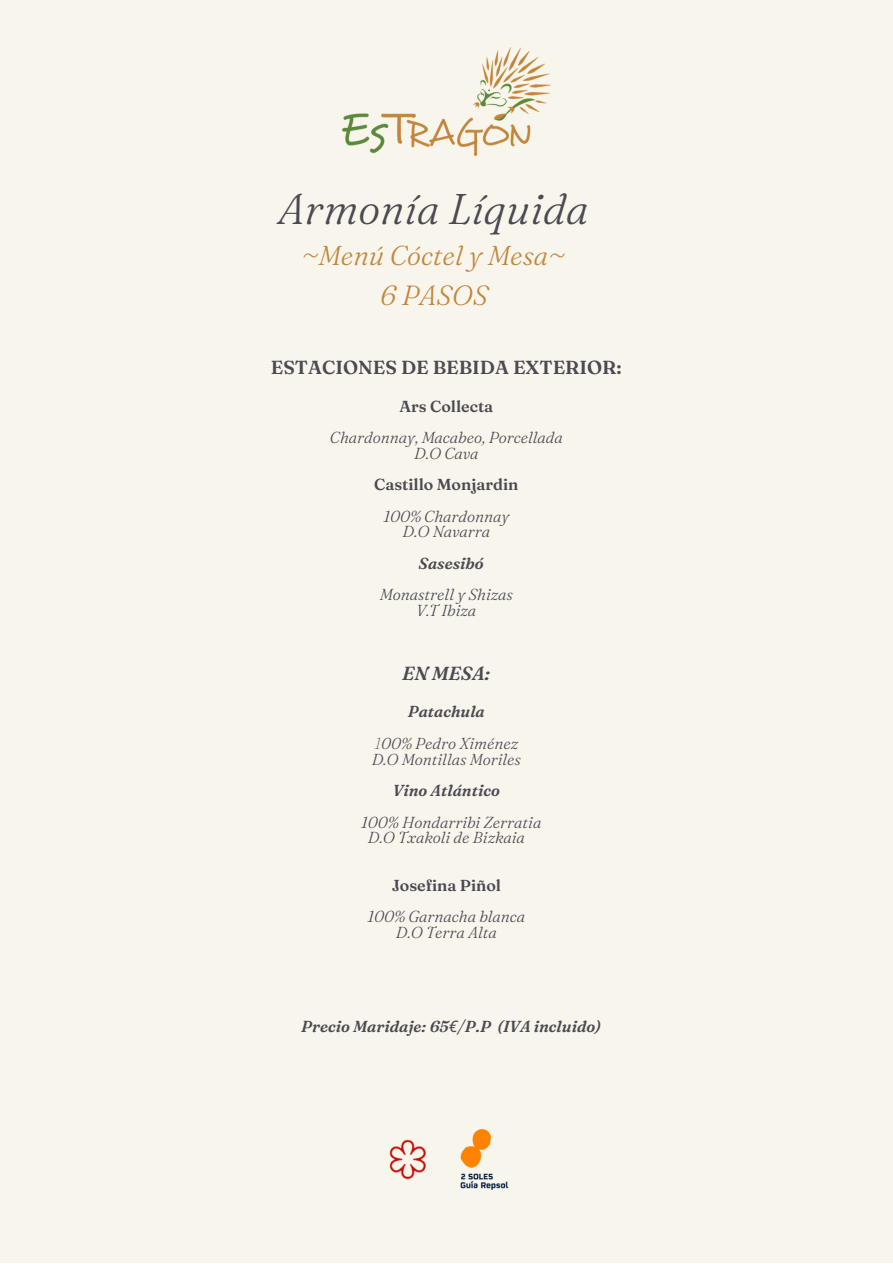
<style>
.page{position:relative;width:893px;height:1264px;background:#fff}
.page>*{position:absolute;margin:0;border:0;box-sizing:border-box;transform-origin:0 0}
.t1{font:italic 300 42.9px "Fraunces 9 pt";color:#4c4953}
.t2{font:italic 300 27.75px "Fraunces 9 pt";color:#c4863c}
.t3{font:italic 300 27.3px "Fraunces 9 pt";color:#c4863c}
.t4{font:600 18.9px "Fraunces 9 pt";color:#4c4953}
.t5{font:italic 600 18.9px "Fraunces 9 pt";color:#4c4953}
.t6{font:italic 300 15.9px/15.8px "Fraunces 9 pt";color:#4c4953;text-align:center}
.t7{font:italic 600 15.9px "Fraunces 9 pt";color:#4c4953}
.t8{font:600 15.9px "Fraunces 9 pt";color:#4c4953}
.s1{font-weight:600}
.s2{font-weight:100}
.s3{font-family:"Noto Sans";font-weight:400}
</style>
<div class="page">
<div style="left:0;top:0;width:892px;height:1262px;background:#f8f5ec"></div>
<img style="left:342px;top:47px;width:208px;height:108px">
<img style="left:389px;top:1139px;width:37px;height:41px">
<img style="left:460px;top:1129px;width:48px;height:61px">
<h1 class="t1" style="left:278px;top:182px;width:312px">Armonía Líquida</h1>
<h3 class="t3" style="left:301px;top:238px;width:265px">~Menú Cóctel y Mesa~</h3>
<h2 class="t2" style="left:380px;top:277px;width:110px">6 PASOS</h2>
<p class="t4" style="left:271px;top:356px;width:352px">ESTACIONES DE BEBIDA EXTERIOR:</p>
<p class="t8" style="left:399px;top:396px;width:95px">Ars Collecta</p>
<p class="t6" style="left:330px;top:429px;width:234px">Chardonnay, Macabeo, Porcellada<br>D.O Cava</p>
<p class="t8" style="left:374px;top:474px;width:146px">Castillo Monjardin</p>
<p class="t6" style="left:383px;top:508px;width:127px">100% Chardonnay<br>D.O Navarra</p>
<p class="t7" style="left:418px;top:553px;width:67px">Sasesibó</p>
<p class="t6" style="left:380px;top:587px;width:135px">Monastrell y Shizas<br>V.T Ibiza</p>
<p class="t5" style="left:402px;top:662px;width:90px">EN MESA:</p>
<p class="t6" style="left:374px;top:696px;width:145px;line-height:31.5px"><span class="s1">Patachula<br></span><span class="s2">1</span>00% Pedro Ximénez</p>
<p class="t6" style="left:371px;top:751px;width:151px">D.O Montillas Moriles</p>
<p class="t7" style="left:393px;top:780px;width:108px">Vino Atlántico</p>
<p class="t6" style="left:368px;top:814px;width:175px;text-align:left;text-indent:-7px">100% Hondarribi Zerratia<br>D.O Txakoli de Bizkaia</p>
<p class="t8" style="left:391px;top:875px;width:111px">Josefina Piñol</p>
<p class="t6" style="left:367px;top:908px;width:159px">100% Garnacha blanca<br>D.O Terra Alta</p>
<p class="t7" style="left:301px;top:1016px;width:301px">Precio Maridaje: 65<span class="s3">€</span>/P.P (IVA incluido)</p>
</div>
